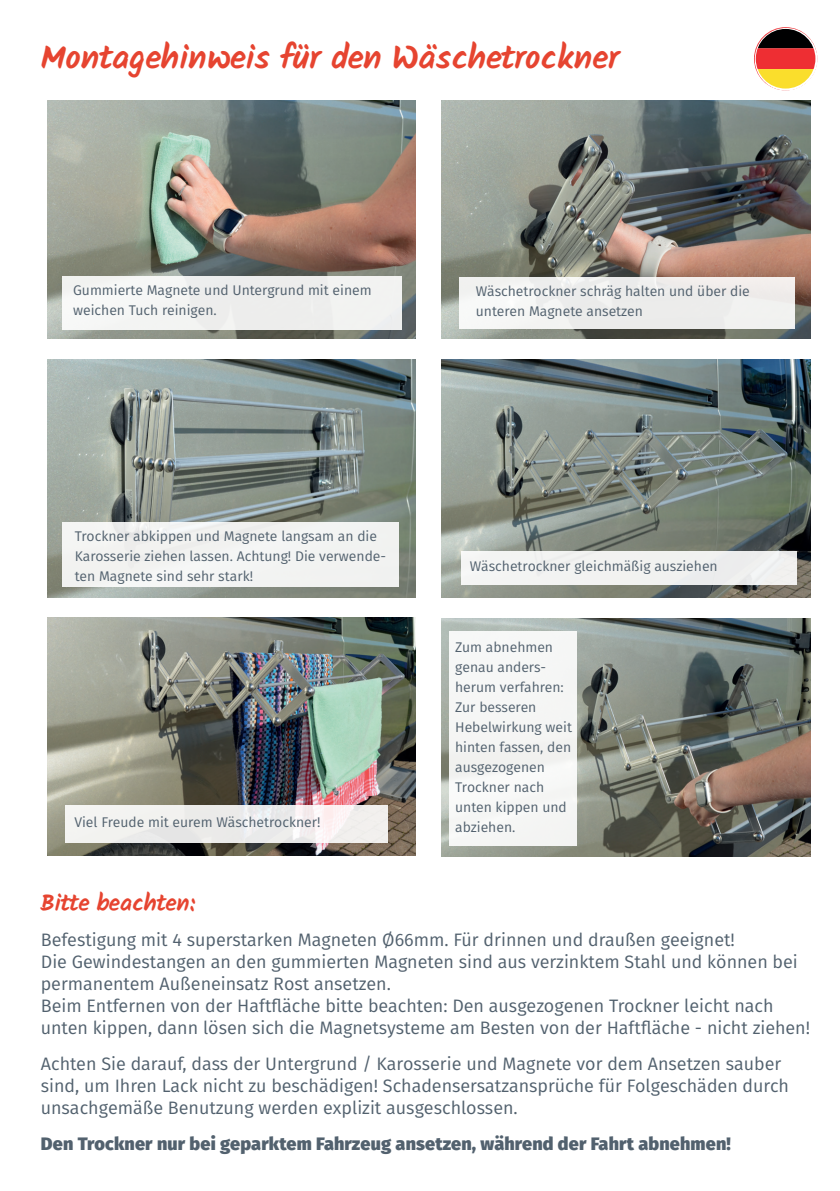
<style>
.page{position:relative;width:840px;height:1191px;background:#fff}
.page>*{position:absolute;margin:0;border:0;box-sizing:border-box;transform-origin:0 0}
.t1{font:700 34px "Kalam";color:#e64430}
.t2{font:700 24px "Kalam";color:#e64430}
.t3{font:18px/22px "Fira Sans";color:#52616e}
.t4{font:800 18px "Fira Sans";letter-spacing:.01em;color:#52616e}
.t5{font:14px/20px "Fira Sans";color:#52616e}
</style>
<div class="page">
<svg style="left:754px;top:27px;width:62px;height:63px"></svg>
<img style="left:441px;top:359px;width:369px;height:238px">
<img style="left:47px;top:100px;width:368px;height:238px">
<img style="left:47px;top:617px;width:369px;height:238px">
<img style="left:441px;top:100px;width:369px;height:238px">
<img style="left:441px;top:619px;width:369px;height:238px">
<div style="left:62px;top:276px;width:339px;height:53px;background:#f2f2f1"></div>
<div style="left:459px;top:277px;width:335px;height:51px;background:#efeded"></div>
<div style="left:65px;top:805px;width:322px;height:38px;background:linear-gradient(to right,#eff0ee,#f1edee)"></div>
<div style="left:461px;top:551px;width:334px;height:34px;background:#f2f2f0"></div>
<div style="left:449px;top:631px;width:128px;height:214px;background:#f5f6f5"></div>
<img style="left:47px;top:359px;width:368px;height:238px">
<div style="left:62px;top:522px;width:336px;height:64px;background:#f2f3f1"></div>
<h1 class="t1" style="left:40px;top:38px;width:579px">Montagehinweis für den Wäschetrockner</h1>
<p class="t5" style="left:73px;top:280px;width:300px">Gummierte Magnete und Untergrund mit einem weichen Tuch reinigen.</p>
<p class="t5" style="left:475px;top:281px;width:275px">Wäschetrockner schräg halten und über die unteren Magnete ansetzen</p>
<p class="t5" style="left:75px;top:526px;width:313px">Trockner abkippen und Magnete langsam an die<br>Karosserie ziehen lassen. Achtung! Die verwende&shy;ten Magnete sind sehr stark!</p>
<p class="t5" style="left:74px;top:812px;width:247px">Viel Freude mit eurem Wäschetrockner!</p>
<p class="t5" style="left:469px;top:556px;width:249px">Wäschetrockner gleichmäßig ausziehen</p>
<p class="t5" style="left:455px;top:637px;width:118px">Zum abnehmen genau anders&shy;herum verfahren:<br>Zur besseren<br>Hebelwirkung weit hinten fassen, den ausgezogenen<br>Trockner nach unten kippen und abziehen.</p>
<h2 class="t2" style="left:40px;top:889px;width:156px">Bitte beachten:</h2>
<p class="t3" style="left:41px;top:928px;width:770px">Befestigung mit 4 superstarken Magneten Ø66mm. Für drinnen und draußen geeignet!<br>Die Gewindestangen an den gummierten Magneten sind aus verzinktem Stahl und können bei permanentem Außeneinsatz Rost ansetzen.<br>Beim Entfernen von der Haftfläche bitte beachten: Den ausgezogenen Trockner leicht nach unten kippen, dann lösen sich die Magnetsysteme am Besten von der Haftfläche - nicht ziehen!</p>
<p class="t3" style="left:41px;top:1052px;width:749px">Achten Sie darauf, dass der Untergrund / Karosserie und Magnete vor dem Ansetzen sauber sind, um Ihren Lack nicht zu beschädigen! Schadensersatzansprüche für Folgeschäden durch unsachgemäße Benutzung werden explizit ausgeschlossen.</p>
<p class="t4" style="left:41px;top:1127px;width:691px">Den Trockner nur bei geparktem Fahrzeug ansetzen, während der Fahrt abnehmen!</p>
</div>
